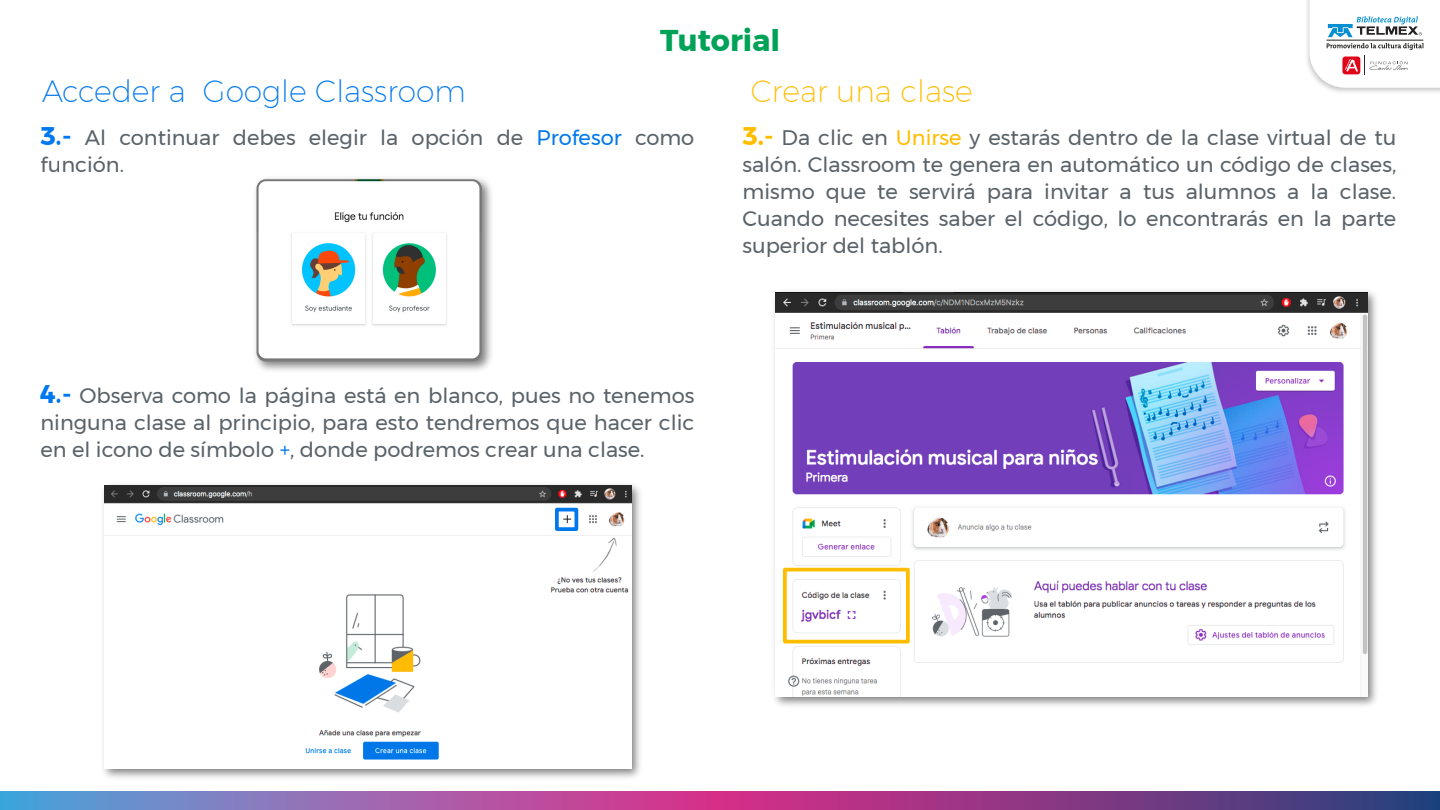
<style>
.page{position:relative;width:1440px;height:810px;background:#fff}
.page>*{position:absolute;margin:0;border:0;box-sizing:border-box;transform-origin:0 0}
.t1{font:200 30px "Montserrat";color:#0078ed}
.t2{font:200 30px "Montserrat";color:#ffbd00}
.t3{font:700 30px "Montserrat";color:#00a258}
.t4{font:21px/27px "Montserrat";color:#5a6369;text-align:justify}
.s1{font-weight:700;font-size:25.5px;color:#0078ed}
.s2{color:#0078ed}
.s3{font-weight:700;font-size:25.5px;color:#ffbd00}
.s4{color:#ffbd00}
</style>
<div class="page">
<svg style="left:0;top:791px;width:1440px;height:19px;background:#80428c"></svg>
<img style="left:1307px;top:0;width:133px;height:92px">
<svg style="left:1310px;top:0;width:130px;height:88px"></svg>
<img style="left:255px;top:178px;width:236px;height:193px">
<img style="left:256px;top:179px;width:226px;height:183px">
<img style="left:93px;top:484px;width:558px;height:326px">
<img style="left:104px;top:485px;width:528px;height:284px">
<img style="left:774px;top:291px;width:603px;height:415px">
<img style="left:776px;top:292px;width:591px;height:405px">
<div style="left:555px;top:508px;width:23px;height:23px;border:4px solid #0078ed"></div>
<div style="left:783px;top:568px;width:127px;height:76px;border:4px solid #ffbd00"></div>
<h1 class="t3" style="left:660px;top:17px;width:122px">Tutorial</h1>
<h1 class="t1" style="left:42px;top:69px;width:425px">Acceder a Google Classroom</h1>
<h1 class="t2" style="left:751px;top:69px;width:224px">Crear una clase</h1>
<p class="t4" style="left:40px;top:124px;width:655px"><span class="s1">3.-</span> Al continuar debes elegir la opción de <span class="s2">Profesor</span> como función.</p>
<p class="t4" style="left:742px;top:124px;width:655px"><span class="s3">3.-</span> Da clic en <span class="s4">Unirse</span> y estarás dentro de la clase virtual de tu salón. Classroom te genera en automático un código de clases, mismo que te servirá para invitar a tus alumnos a la clase.<br>Cuando necesites saber el código, lo encontrarás en la parte superior del tablón.</p>
<p class="t4" style="left:40px;top:382px;width:655px"><span class="s1">4.-</span> Observa como la página está en blanco, pues no tenemos ninguna clase al principio, para esto tendremos que hacer clic en el icono de símbolo <span class="s2">+</span>, donde podremos crear una clase.</p>
</div>
